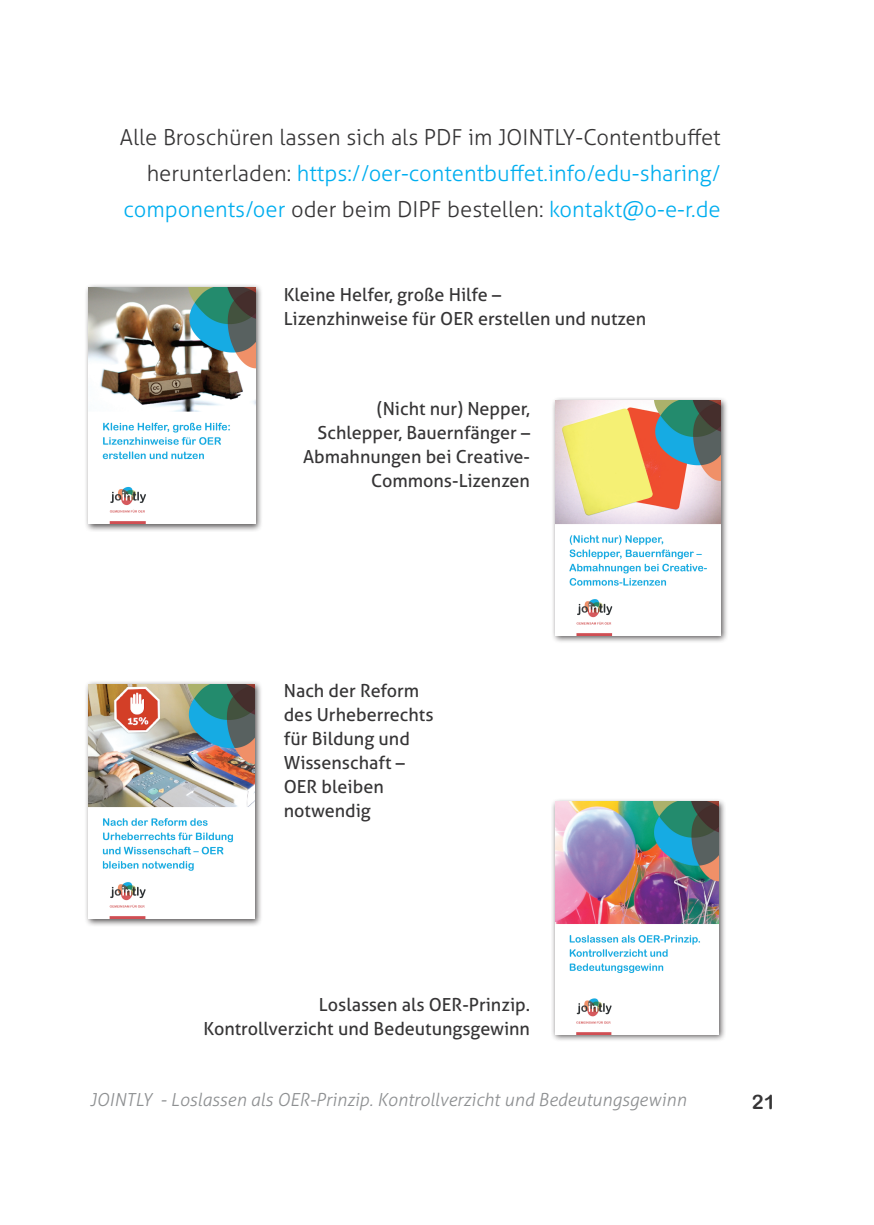
<style>
.page{position:relative;width:874px;height:1225px;background:#fff}
.page>*{position:absolute;margin:0;border:0;box-sizing:border-box;transform-origin:0 0}
.t1{font:300 22px/36px "Aller";color:#363536;text-align:right}
.t2{font:20px "Arial Rounded MT Bold";color:#363536}
.t3{font:18px/24px "Aller";color:#363536}
.t4{font:italic 300 18px "Aller";color:#8e9092}
.s1{color:#00aeef}
</style>
<div class="page">
<div style="left:551px;top:397px;width:177px;height:246px;background:#231f20;opacity:.75"></div>
<img style="left:555px;top:401px;width:165px;height:234px">
<div style="left:84px;top:283px;width:179px;height:249px;background:#231f20;opacity:.75"></div>
<img style="left:88px;top:288px;width:167px;height:236px">
<div style="left:84px;top:680px;width:179px;height:247px;background:#231f20;opacity:.75"></div>
<img style="left:88px;top:685px;width:167px;height:233px">
<div style="left:550px;top:797px;width:176px;height:245px;background:#231f20;opacity:.75"></div>
<img style="left:555px;top:802px;width:163px;height:232px">
<p class="t1" style="left:120px;top:120px;width:602px">Alle Broschüren lassen sich als PDF im JOINTLY-Contentbuffet herunterladen: <span class="s1">https://oer-contentbuffet.info/edu-sharing/ components/oer</span> oder beim DIPF bestellen: <span class="s1">kontakt@o-e-r.de</span></p>
<p class="t3" style="left:283px;top:283px;width:364px">Kleine Helfer, große Hilfe –<br>Lizenzhinweise für OER erstellen und nutzen</p>
<p class="t3" style="left:303px;top:397px;width:228px;text-align:right">(Nicht nur) Nepper,<br>Schlepper, Bauernfänger –<br>Abmahnungen bei Creative-<br>Commons-Lizenzen</p>
<p class="t3" style="left:283px;top:679px;width:151px">Nach der Reform des Urheberrechts für Bildung und<br>Wissenschaft –<br>OER bleiben notwendig</p>
<p class="t3" style="left:203px;top:993px;width:328px;text-align:right">Loslassen als OER-Prinzip.<br>Kontrollverzicht und Bedeutungsgewinn</p>
<p class="t4" style="left:90px;top:1089px;width:597px">JOINTLY - Loslassen als OER-Prinzip. Kontrollverzicht und Bedeutungsgewinn</p>
<p class="t2" style="left:751px;top:1090px;width:25px">21</p>
</div>
